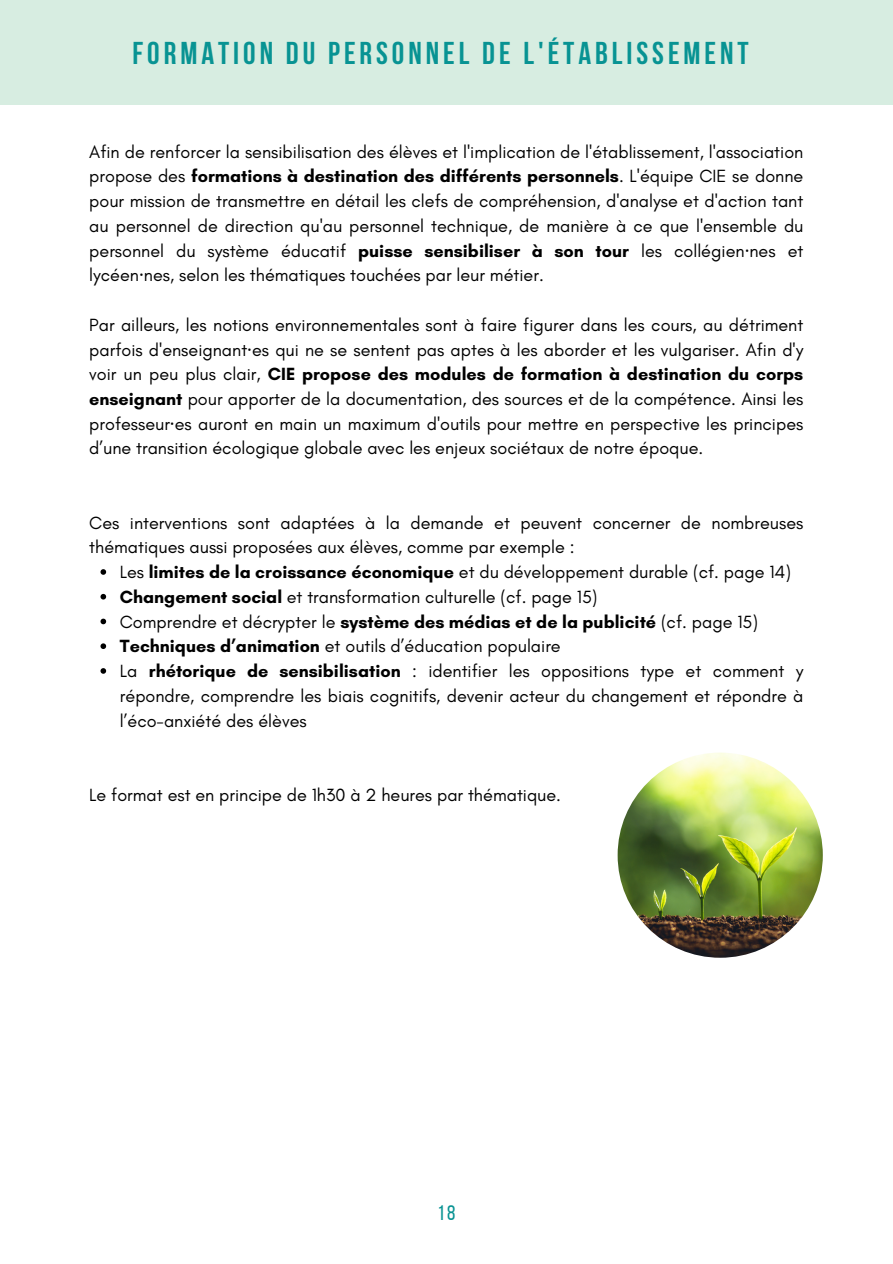
<style>
.page{position:relative;width:893px;height:1264px;background:#fff}
.page>*{position:absolute;margin:0;border:0;box-sizing:border-box;transform-origin:0 0}
.t1{font:700 31.5px "Bebas Neue";letter-spacing:.125em;color:#089393}
.t2{font:21px "Bebas Neue";color:#089393}
.t3{font:18px/24.8px "Glacial Indifference";color:#000;text-align:justify}
.s1{font-weight:700}
.s2{font-family:"Noto Sans"}
</style>
<div class="page">
<svg style="left:100px;top:569px;width:6px;height:6px"></svg>
<svg style="left:100px;top:594px;width:6px;height:5px"></svg>
<svg style="left:100px;top:618px;width:6px;height:6px"></svg>
<svg style="left:100px;top:643px;width:6px;height:6px"></svg>
<svg style="left:100px;top:668px;width:6px;height:5px"></svg>
<div style="left:0;top:0;width:892px;height:105px;background:#d7ede1"></div>
<img style="left:617px;top:752px;width:205px;height:205px;border-radius:50%">
<p class="t1" style="left:132px;top:40px;width:617px">FORMATION DU PERSONNEL DE L'ÉTABLISSEMENT</p>
<p class="t3" style="left:89px;top:139px;width:715px">Afin de renforcer la sensibilisation des élèves et l'implication de l'établissement, l'association propose des <span class="s1">formations à destination des différents personnels</span>. L'équipe CIE se donne pour mission de transmettre en détail les clefs de compréhension, d'analyse et d'action tant au personnel de direction qu'au personnel technique, de manière à ce que l'ensemble du personnel du système éducatif <span class="s1">puisse sensibiliser à son tour</span> les collégien<span class="s2">·</span>nes et lycéen<span class="s2">·</span>nes, selon les thématiques touchées par leur métier.</p>
<p class="t3" style="left:89px;top:312px;width:715px">Par ailleurs, les notions environnementales sont à faire figurer dans les cours, au détriment parfois d'enseignant<span class="s2">·</span>es qui ne se sentent pas aptes à les aborder et les vulgariser. Afin d'y voir un peu plus clair, <span class="s1">CIE propose des modules de formation à destination du corps enseignant</span> pour apporter de la documentation, des sources et de la compétence. Ainsi les professeur<span class="s2">·</span>es auront en main un maximum d'outils pour mettre en perspective les principes d’une transition écologique globale avec les enjeux sociétaux de notre époque.</p>
<p class="t3" style="left:89px;top:510px;width:715px">Ces interventions sont adaptées à la demande et peuvent concerner de nombreuses thématiques aussi proposées aux élèves, comme par exemple :</p>
<p class="t3" style="left:120px;top:559px;width:672px">Les <span class="s1">limites de la croissance économique</span> et du développement durable (cf. page 14)</p>
<p class="t3" style="left:120px;top:584px;width:479px"><span class="s1">Changement social</span> et transformation culturelle (cf. page 15)</p>
<p class="t3" style="left:120px;top:609px;width:639px">Comprendre et décrypter le <span class="s1">système des médias et de la publicité</span> (cf. page 15)</p>
<p class="t3" style="left:120px;top:633px;width:442px"><span class="s1">Techniques d’animation</span> et outils d’éducation populaire</p>
<p class="t3" style="left:120px;top:658px;width:685px">La <span class="s1">rhétorique de sensibilisation</span> : identifier les oppositions type et comment y répondre, comprendre les biais cognitifs, devenir acteur du changement et répondre à l’éco-anxiété des élèves</p>
<p class="t3" style="left:89px;top:782px;width:473px">Le format est en principe de 1h30 à 2 heures par thématique.</p>
<p class="t2" style="left:437px;top:1203px;width:19px">18</p>
</div>
